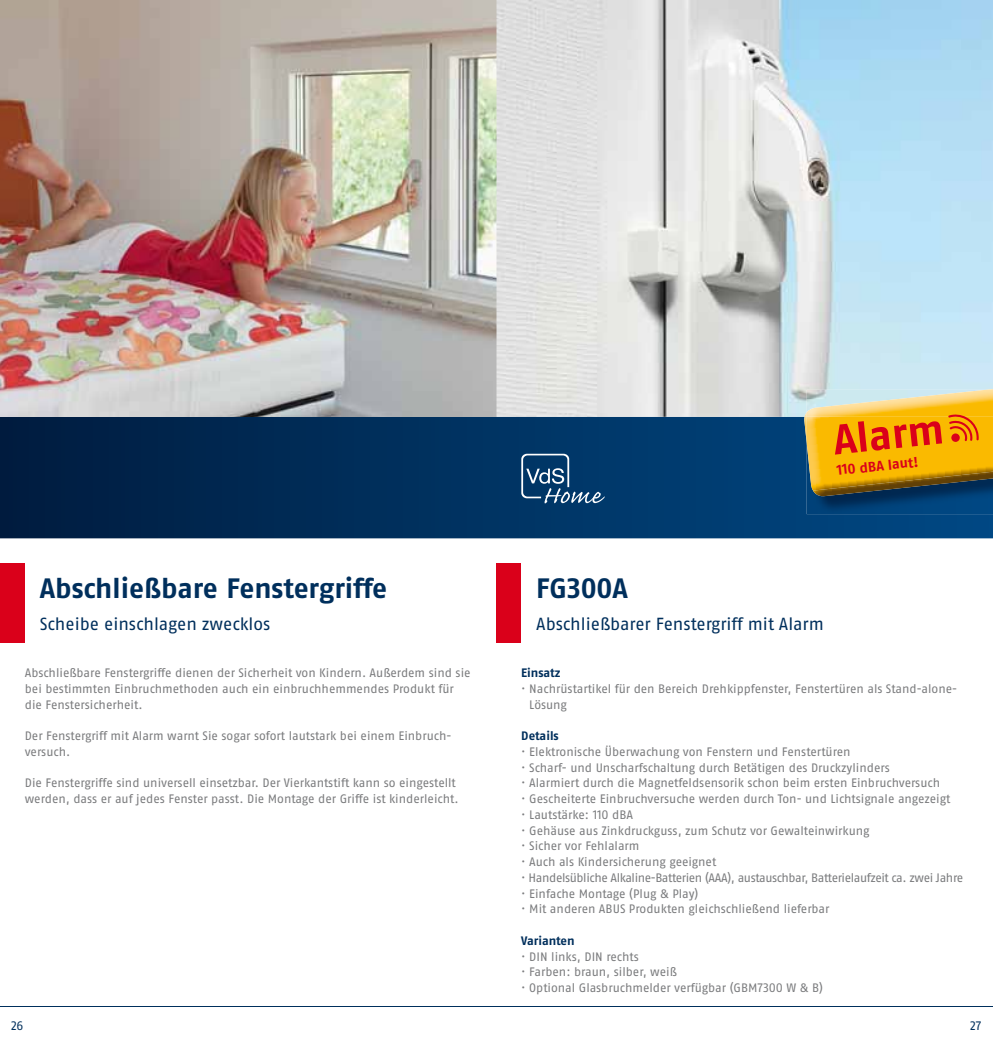
<style>
.page{position:relative;width:993px;height:1042px;background:#fff}
.page>*{position:absolute;margin:0;border:0;box-sizing:border-box;transform-origin:0 0}
.t1{font:700 28px "ABUS Fago Pro";letter-spacing:-.005em;color:#002f5c}
.t2{font:17.5px "ABUS Fago Pro";letter-spacing:-.005em;color:#002f5c}
.t3{font:700 14px "ABUS Fago Pro";color:#da001a}
.t4{font:12.25px/15.8px "ABUS Fago Pro";letter-spacing:-.005em;color:#7b7c7e}
.t5{font:700 12.25px "ABUS Fago Pro";letter-spacing:-.005em;color:#002f5c}
.t6{font:12.25px "ABUS Fago Pro";color:#002f5c}
</style>
<div class="page">
<hr style="left:0;top:1006px;width:992px;height:1px;background:#002f5c">
<svg style="left:0;top:417px;width:992px;height:121px"></svg>
<img style="left:0;top:0;width:992px;height:417px">
<div style="left:0;top:563px;width:25px;height:79px;background:#da001a"></div>
<svg style="left:521px;top:454px;width:83px;height:49px"></svg>
<div style="left:496px;top:563px;width:25px;height:79px;background:#da001a"></div>
<img style="left:806px;top:490px;width:186px;height:24px">
<img style="left:812px;top:490px;width:180px;height:6px">
<img style="left:804px;top:417px;width:2px;height:26px">
<img style="left:806px;top:390px;width:186px;height:100px">
<svg style="left:834px;top:421px;width:107px;height:33px"></svg>
<svg style="left:947px;top:413px;width:31px;height:28px"></svg>
<h1 class="t1" style="left:40px;top:571px;width:349px">Abschließbare Fenstergriffe</h1>
<h2 class="t2" style="left:40px;top:613px;width:232px">Scheibe einschlagen zwecklos</h2>
<p class="t4" style="left:25px;top:665px;width:447px">Abschließbare Fenstergriffe dienen der Sicherheit von Kindern. Außerdem sind sie bei bestimmten Einbruchmethoden auch ein einbruchhemmendes Produkt für die Fenstersicherheit.</p>
<p class="t4" style="left:25px;top:728px;width:428px">Der Fenstergriff mit Alarm warnt Sie sogar sofort lautstark bei einem Einbruch&shy;versuch.</p>
<p class="t4" style="left:25px;top:775px;width:435px">Die Fenstergriffe sind universell einsetzbar. Der Vierkantstift kann so eingestellt werden, dass er auf jedes Fenster passt. Die Montage der Griffe ist kinderleicht.</p>
<p class="t3" style="left:835px;top:462px;width:84px;rotate:-6deg">110 dBA laut!</p>
<h1 class="t1" style="left:536px;top:571px;width:93px">FG300A</h1>
<h2 class="t2" style="left:536px;top:613px;width:289px">Abschließbarer Fenstergriff mit Alarm</h2>
<p class="t5" style="left:521px;top:665px;width:41px">Einsatz</p>
<p class="t4" style="left:529px;top:681px;width:429px;text-indent:-8px">· Nachrüstartikel für den Bereich Drehkippfenster, Fenstertüren als Stand-alone-<br>Lösung</p>
<p class="t5" style="left:521px;top:728px;width:39px">Details</p>
<p class="t4" style="left:521px;top:744px;width:443px">· Elektronische Überwachung von Fenstern und Fenstertüren<br>· Scharf- und Unscharfschaltung durch Betätigen des Druckzylinders<br>· Alarmiert durch die Magnetfeldsensorik schon beim ersten Einbruchversuch<br>· Gescheiterte Einbruchversuche werden durch Ton- und Lichtsignale angezeigt<br>· Lautstärke: 110 dBA<br>· Gehäuse aus Zinkdruckguss, zum Schutz vor Gewalteinwirkung<br>· Sicher vor Fehlalarm<br>· Auch als Kindersicherung geeignet<br>· Handelsübliche Alkaline-Batterien (AAA), austauschbar, Batterielaufzeit ca. zwei Jahre · Einfache Montage (Plug &amp; Play)<br>· Mit anderen ABUS Produkten gleichschließend lieferbar</p>
<p class="t5" style="left:521px;top:933px;width:55px">Varianten</p>
<p class="t4" style="left:521px;top:948px;width:303px">· DIN links, DIN rechts<br>· Farben: braun, silber, weiß<br>· Optional Glasbruchmelder verfügbar (GBM7300 W &amp; B)</p>
<p class="t6" style="left:11px;top:1018px;width:14px">26</p>
<p class="t6" style="left:969px;top:1018px;width:12px">27</p>
</div>
